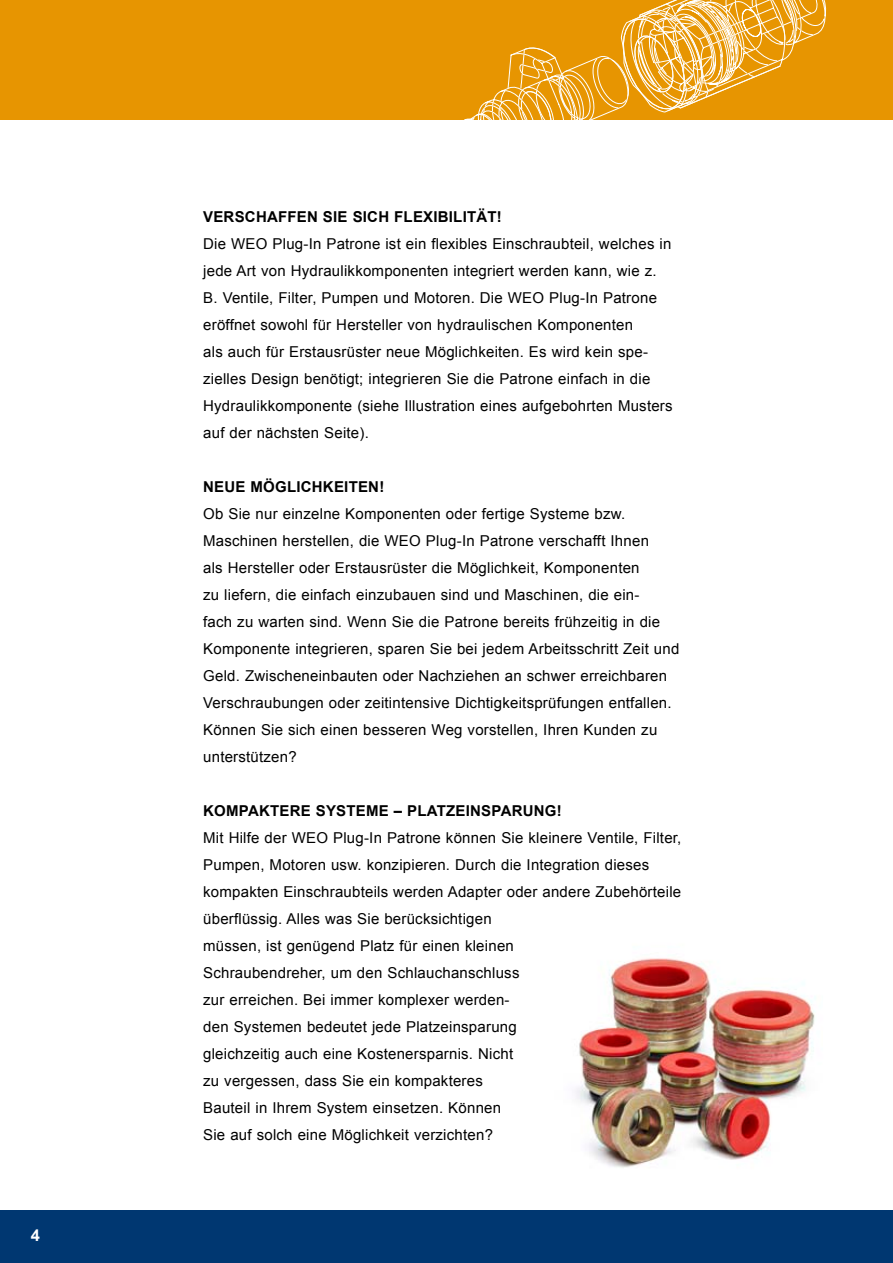
<style>
.page{position:relative;width:893px;height:1263px;background:#fff}
.page>*{position:absolute;margin:0;border:0;box-sizing:border-box;transform-origin:0 0}
.t1{font:700 16.5px "Arial";color:#fff}
.t2{font:15px/27px "Arial";letter-spacing:.015em;color:#000}
.t3{font:700 15px "Arial";letter-spacing:.015em;color:#000}
</style>
<div class="page">
<div style="left:0;top:1210px;width:893px;height:53px;background:#003771"></div>
<img style="left:575px;top:958px;width:240px;height:210px">
<div style="left:0;top:0;width:893px;height:119px;background:#e79501"></div>
<svg style="left:380px;top:0;width:446px;height:120px"></svg>
<p class="t1" style="left:31px;top:1224px;width:11px">4</p>
<p class="t3" style="left:203px;top:207px;width:300px">VERSCHAFFEN SIE SICH FLEXIBILITÄT!</p>
<p class="t2" style="left:203px;top:230px;width:471px">Die WEO Plug-In Patrone ist ein flexibles Einschraubteil, welches in jede Art von Hydraulikkomponenten integriert werden kann, wie z.<br>B. Ventile, Filter, Pumpen und Motoren. Die WEO Plug-In Patrone eröffnet sowohl für Hersteller von hydraulischen Komponenten<br>als auch für Erstausrüster neue Möglichkeiten. Es wird kein spe&shy;zielles Design benötigt; integrieren Sie die Patrone einfach in die Hydraulikkomponente (siehe Illustration eines aufgebohrten Musters auf der nächsten Seite).</p>
<p class="t3" style="left:203px;top:477px;width:183px">NEUE MÖGLICHKEITEN!</p>
<p class="t2" style="left:203px;top:500px;width:478px">Ob Sie nur einzelne Komponenten oder fertige Systeme bzw.<br>Maschinen herstellen, die WEO Plug-In Patrone verschafft Ihnen<br>als Hersteller oder Erstausrüster die Möglichkeit, Komponenten<br>zu liefern, die einfach einzubauen sind und Maschinen, die ein-<br>fach zu warten sind. Wenn Sie die Patrone bereits frühzeitig in die Komponente integrieren, sparen Sie bei jedem Arbeitsschritt Zeit und Geld. Zwischeneinbauten oder Nachziehen an schwer erreichbaren Verschraubungen oder zeitintensive Dichtigkeitsprüfungen entfallen.<br>Können Sie sich einen besseren Weg vorstellen, Ihren Kunden zu unterstützen?</p>
<p class="t3" style="left:203px;top:801px;width:24px">KOMP</p>
<p class="t3" style="left:248px;top:801px;width:120px">AKTERE SYSTEME</p>
<p class="t3" style="left:394px;top:801px;width:169px">– PLATZEI NSPARUNG!</p>
<p class="t2" style="left:203px;top:824px;width:480px">Mit Hilfe der WEO Plug-In Patrone können Sie kleinere Ventile, Filter, Pumpen, Motoren usw. konzipieren. Durch die Integration dieses kompakten Einschraubteils werden Adapter oder andere Zubehörteile überflüssig. Alles was Sie berücksichtigen<br>müssen, ist genügend Platz für einen kleinen<br>Schraubendreher, um den Schlauchanschluss<br>zur erreichen. Bei immer komplexer werden-<br>den Systemen bedeutet jede Platzeinsparung<br>gleichzeitig auch eine Kostenersparnis. N icht<br>zu vergessen, dass Sie ein kompakteres<br>Bauteil in Ihrem System einsetzen. Können<br>Sie auf solch eine Möglichkeit verzichten?</p>
</div>
